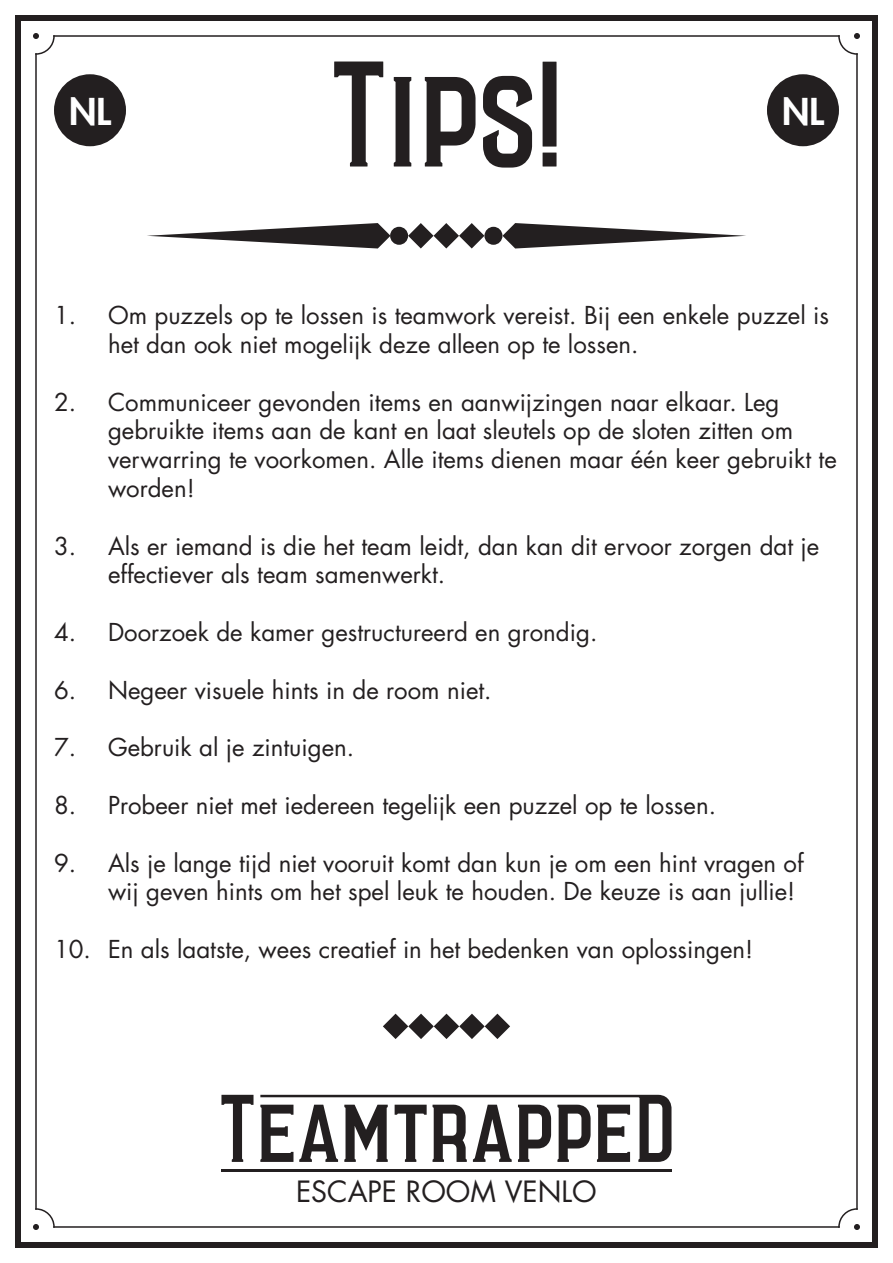
<style>
.page{position:relative;width:893px;height:1263px;background:#fff}
.page>*{position:absolute;margin:0;border:0;box-sizing:border-box;transform-origin:0 0}
.t1{font:150px "Laudanum";color:#231f20}
.t2{font:800 36px "Futura LT";color:#fff}
.t3{font:28.5px "Futura LT";color:#231f20}
.t4{font:24px/28.8px "Futura LT";color:#231f20}
</style>
<div class="page">
<div style="left:15px;top:15px;width:863px;height:1233px;border:6px solid #231f20"></div>
<hr style="left:856px;top:54px;width:2px;height:1155px;background:#231f20">
<hr style="left:54px;top:35px;width:785px;height:2px;background:#231f20">
<hr style="left:35px;top:54px;width:2px;height:1155px;background:#231f20">
<hr style="left:54px;top:1226px;width:785px;height:2px;background:#231f20">
<svg style="left:33px;top:1207px;width:22px;height:23px"></svg>
<svg style="left:33px;top:33px;width:22px;height:23px"></svg>
<svg style="left:837px;top:33px;width:23px;height:23px"></svg>
<svg style="left:837px;top:1207px;width:23px;height:23px"></svg>
<svg style="left:221px;top:1095px;width:32px;height:67px"></svg>
<svg style="left:260px;top:1095px;width:411px;height:67px"></svg>
<hr style="left:221px;top:1169px;width:450px;height:2px;background:#231f20">
<svg style="left:147px;top:223px;width:243px;height:25px"></svg>
<div style="left:390px;top:227px;width:18px;height:18px;background:#231f20;border-radius:50%"></div>
<svg style="left:408px;top:223px;width:76px;height:25px"></svg>
<div style="left:484px;top:227px;width:18px;height:18px;background:#231f20;border-radius:50%"></div>
<svg style="left:502px;top:223px;width:244px;height:25px"></svg>
<svg style="left:383px;top:1014px;width:127px;height:25px"></svg>
<div style="left:54px;top:74px;width:72px;height:72px;background:#231f20;border-radius:50%"></div>
<div style="left:767px;top:74px;width:72px;height:72px;background:#231f20;border-radius:50%"></div>
<p class="t1" style="left:330px;top:44px;width:234px">Tips!</p>
<p class="t2" style="left:69px;top:87px;width:43px">NL</p>
<p class="t2" style="left:782px;top:87px;width:43px">NL</p>
<p class="t4" style="left:54px;top:301px;width:24px">1.</p>
<p class="t4" style="left:54px;top:388px;width:24px">2.</p>
<p class="t4" style="left:54px;top:532px;width:24px">3.</p>
<p class="t4" style="left:54px;top:618px;width:24px">4.</p>
<p class="t4" style="left:54px;top:676px;width:24px">6.</p>
<p class="t4" style="left:54px;top:733px;width:24px">7.</p>
<p class="t4" style="left:54px;top:791px;width:24px">8.</p>
<p class="t4" style="left:54px;top:848px;width:24px">9.</p>
<p class="t4" style="left:54px;top:935px;width:38px">10.</p>
<p class="t4" style="left:108px;top:301px;width:722px">Om puzzels op te lossen is teamwork vereist. Bij een enkele puzzel is het dan ook niet mogelijk deze alleen op te lossen.</p>
<p class="t4" style="left:108px;top:388px;width:730px">Communiceer gevonden items en aanwijzingen naar elkaar. Leg gebruikte items aan de kant en laat sleutels op de sloten zitten om verwarring te voorkomen. Alle items dienen maar één keer gebruikt te worden!</p>
<p class="t4" style="left:108px;top:532px;width:713px">Als er iemand is die het team leidt, dan kan dit ervoor zorgen dat je effectiever als team samenwerkt.</p>
<p class="t4" style="left:108px;top:618px;width:491px">Doorzoek de kamer gestructureerd en grondig.</p>
<p class="t4" style="left:108px;top:676px;width:385px">Negeer visuele hints in de room niet.</p>
<p class="t4" style="left:108px;top:733px;width:248px">Gebruik al je zintuigen.</p>
<p class="t4" style="left:108px;top:791px;width:610px">Probeer niet met iedereen tegelijk een puzzel op te lossen.</p>
<p class="t4" style="left:108px;top:848px;width:697px">Als je lange tijd niet vooruit komt dan kun je om een hint vragen of wij geven hints om het spel leuk te houden. De keuze is aan jullie!</p>
<p class="t4" style="left:108px;top:935px;width:647px">En als laatste, wees creatief in het bedenken van oplossingen!</p>
<p class="t3" style="left:296px;top:1173px;width:302px">ESCAPE ROOM VENLO</p>
</div>
